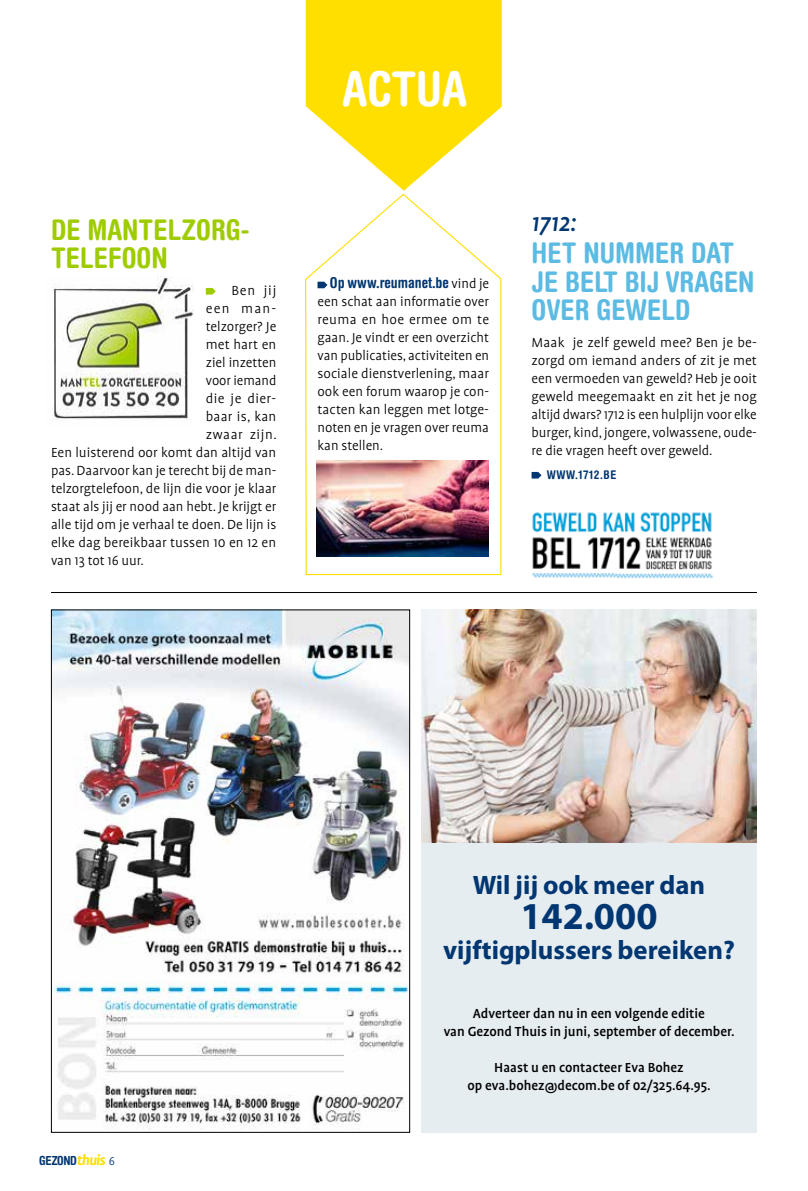
<style>
.page{position:relative;width:808px;height:1191px;background:#fff}
.page>*{position:absolute;margin:0;border:0;box-sizing:border-box;transform-origin:0 0}
.t1{font:700 condensed 48px "Helvetica Rounded LT Std";color:#fff}
.t2{font:700 38.25px "Myriad Pro";color:#003671}
.t3{font:700 condensed 28.5px/28.5px "Helvetica Rounded LT Std";color:#5bbbe3}
.t4{font:700 condensed 28.5px/28.5px "Helvetica Rounded LT Std";color:#9ecc00}
.t5{font:italic 500 27px "Profile Pro";color:#003671}
.t6{font:700 26.7px "Myriad Pro";color:#003671}
.t7{font:300 15px/18px "Profile Pro";color:#000;text-align:justify}
.t8{font:500 15px/18px "Profile Pro";color:#000;text-align:center}
.t9{font:700 condensed 15px "Helvetica Rounded LT Std";color:#003671}
.t10{font:300 15px "Profile Pro";letter-spacing:.03em;color:#000}
.t11{font:300 15px "Profile Pro";letter-spacing:.04em;color:#000}
.t12{font:700 condensed 12.45px "Helvetica Rounded LT Std";letter-spacing:-.02em;color:#003671}
.t13{font:700 condensed 12px "Helvetica Rounded LT Std";letter-spacing:.05em;color:#003671}
.s1{font-family:"Profile Pro";font-weight:300;font-stretch:normal;color:#000}
.s2{font-family:"Profile Pro";font-style:italic;font-stretch:normal;font-size:16.05px;color:#ffdf00}
.s3{font-family:"Profile Pro";font-weight:300;font-stretch:normal;font-size:13.2px}
</style>
<div class="page">
<div style="left:421px;top:610px;width:336px;height:522px;background:#e6edf1"></div>
<svg style="left:306px;top:0;width:196px;height:191px"></svg>
<svg style="left:305px;top:193px;width:197px;height:382px"></svg>
<svg style="left:317px;top:282px;width:10px;height:6px"></svg>
<img style="left:421px;top:610px;width:336px;height:232px">
<img style="left:53px;top:611px;width:355px;height:519px">
<svg style="left:206px;top:288px;width:10px;height:6px"></svg>
<svg style="left:531px;top:472px;width:10px;height:6px"></svg>
<img style="left:532px;top:512px;width:181px;height:67px">
<img style="left:52px;top:276px;width:142px;height:145px">
<hr style="left:51px;top:592px;width:706px;height:1px;background:#000">
<img style="left:317px;top:461px;width:172px;height:95px">
<h1 class="t1" style="left:342px;top:60px;width:126px">ACTUA</h1>
<h3 class="t4" style="left:51px;top:215px;width:201px">DE MANTELZORG-<br>TELEFOON</h3>
<p class="t7" style="left:232px;top:282px;width:46px">Ben jij</p>
<p class="t7" style="left:206px;top:300px;width:72px">een man-</p>
<p class="t7" style="left:206px;top:318px;width:72px">telzorger? Je</p>
<p class="t7" style="left:206px;top:336px;width:72px">met hart en</p>
<p class="t7" style="left:206px;top:354px;width:72px">ziel inzetten</p>
<p class="t7" style="left:206px;top:372px;width:72px">voor iemand</p>
<p class="t10" style="left:206px;top:390px;width:72px">die je dier-</p>
<p class="t7" style="left:206px;top:408px;width:72px">baar is, kan</p>
<p class="t11" style="left:206px;top:426px;width:73px">zwaar zijn.</p>
<p class="t7" style="left:51px;top:444px;width:227px">Een luisterend oor komt dan altijd van</p>
<p class="t7" style="left:51px;top:462px;width:227px">pas. Daarvoor kan je terecht bij de man-</p>
<p class="t7" style="left:51px;top:480px;width:227px">telzorgtelefoon, de lijn die voor je klaar</p>
<p class="t7" style="left:51px;top:498px;width:227px">staat als jij er nood aan hebt. Je krijgt er</p>
<p class="t7" style="left:51px;top:516px;width:227px">alle tijd om je verhaal te doen. De lijn is</p>
<p class="t7" style="left:51px;top:534px;width:227px">elke dag bereikbaar tussen 10 en 12 en</p>
<p class="t7" style="left:51px;top:552px;width:94px">van 13 tot 16 uur.</p>
<p class="t9" style="left:330px;top:274px;width:161px">OP WWW.REUMANET.BE <span class="s1">vind je</span></p>
<p class="t7" style="left:317px;top:293px;width:173px">een schat aan informatie over reuma en hoe ermee om te gaan. Je vindt er een overzicht van publicaties, activiteiten en sociale dienstverlening, maar ook een forum waarop je con&shy;tacten kan leggen met lotge&shy;noten en je vragen over reuma kan stellen.</p>
<h3 class="t5" style="left:531px;top:207px;width:46px">1712:</h3>
<h3 class="t3" style="left:531px;top:238px;width:225px">HET NUMMER DAT<br>JE BELT BIJ VRAGEN<br>OVER GEWELD</h3>
<p class="t7" style="left:531px;top:334px;width:227px">Maak je zelf geweld mee? Ben je be&shy;zorgd om iemand anders of zit je met een vermoeden van geweld? Heb je ooit geweld meegemaakt en zit het je nog altijd dwars? 1712 is een hulplijn voor elke burger, kind, jongere, volwassene, oude&shy;re die vragen heeft over geweld.</p>
<p class="t13" style="left:547px;top:467px;width:71px">WWW.1712.BE</p>
<p class="t12" style="left:39px;top:1153px;width:77px">GEZOND<span class="s2">thuis</span> <span class="s3">6</span></p>
<h3 class="t6" style="left:473px;top:867px;width:234px">Wil jij ook meer dan</h3>
<h2 class="t2" style="left:520px;top:890px;width:139px">142.000</h2>
<h3 class="t6" style="left:443px;top:932px;width:293px">vijftigplussers bereiken?</h3>
<p class="t8" style="left:444px;top:1005px;width:292px">Adverteer dan nu in een volgende editie<br>van Gezond Thuis in juni, september of december.</p>
<p class="t8" style="left:467px;top:1059px;width:245px">Haast u en contacteer Eva Bohez<br>op eva.bohez@decom.be of 02/325.64.95.</p>
</div>
